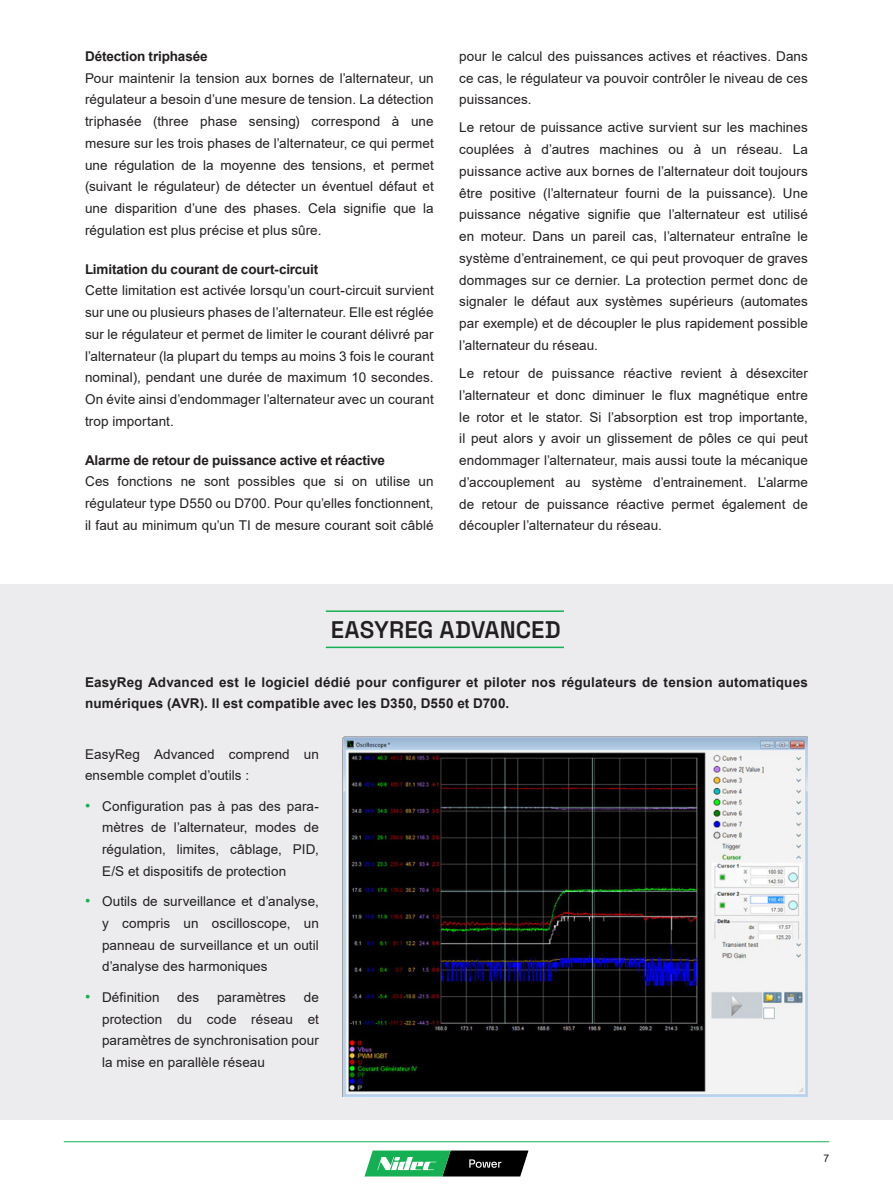
<style>
.page{position:relative;width:893px;height:1191px;background:#fff}
.page>*{position:absolute;margin:0;border:0;box-sizing:border-box;transform-origin:0 0}
.Sous-Titre{font:600 24px "Space Grotesk";color:#231f20}
.Corps_de_texte{font:13.5px/21.8px "Arial";letter-spacing:.005em;color:#231f20;text-align:justify}
.Corps_de_texte-2{font:700 13.5px/21px "Arial";letter-spacing:.01em;color:#231f20}
.Corps_de_texte-3{font:700 13.5px "Arial";letter-spacing:-.01em;color:#231f20}
.Corps_de_texte-4{font:700 13.5px "Arial";letter-spacing:-.015em;color:#231f20}
.t1{font:10.5px "Arial";color:#231f20}
.s1{font-size:15px;color:#15b053}
</style>
<div class="page">
<hr style="left:64px;top:1141px;width:765px;height:1px;background:#15b053">
<svg style="left:364px;top:1150px;width:164px;height:26px;background:#36704e"></svg>
<div style="left:0;top:584px;width:893px;height:535px;background:#ececee"></div>
<hr style="left:326px;top:610px;width:238px;height:2px;background:#15b053">
<hr style="left:326px;top:646px;width:238px;height:2px;background:#15b053">
<img style="left:343px;top:736px;width:465px;height:360px">
<p class="Corps_de_texte-3" style="left:85px;top:46px;width:124px">Détection triphasée</p>
<p class="Corps_de_texte" style="left:85px;top:67px;width:350px">Pour maintenir la tension aux bornes de l’alternateur, un régulateur a besoin d’une mesure de tension. La détection triphasée (three phase sensing) correspond à une mesure sur les trois phases de l’alternateur, ce qui permet une régulation de la moyenne des tensions, et permet (suivant le régulateur) de détecter un éventuel défaut et une disparition d’une des phases. Cela signifie que la régulation est plus précise et plus sûre.</p>
<p class="Corps_de_texte-4" style="left:85px;top:259px;width:235px">Limitation du courant de court-circuit</p>
<p class="Corps_de_texte" style="left:85px;top:280px;width:350px">Cette limitation est activée lorsqu’un court-circuit survient sur une ou plusieurs phases de l’alternateur. Elle est réglée sur le régulateur et permet de limiter le courant délivré par l’alternateur (la plupart du temps au moins 3 fois le courant nominal), pendant une durée de maximum 10 secondes.<br>On évite ainsi d’endommager l’alternateur avec un courant trop important.</p>
<p class="Corps_de_texte-3" style="left:85px;top:450px;width:302px">Alarme de retour de puissance active et réactive</p>
<p class="Corps_de_texte" style="left:85px;top:471px;width:350px">Ces fonctions ne sont possibles que si on utilise un régulateur type D550 ou D700. Pour qu’elles fonctionnent, il faut au minimum qu’un TI de mesure courant soit câblé</p>
<p class="Corps_de_texte" style="left:459px;top:45px;width:350px">pour le calcul des puissances actives et réactives. Dans ce cas, le régulateur va pouvoir contrôler le niveau de ces puissances.</p>
<p class="Corps_de_texte" style="left:459px;top:117px;width:350px">Le retour de puissance active survient sur les machines couplées à d’autres machines ou à un réseau. La puissance active aux bornes de l’alternateur doit toujours être positive (l’alternateur fourni de la puissance). Une puissance négative signifie que l’alternateur est utilisé en moteur. Dans un pareil cas, l’alternateur entraîne le système d’entrainement, ce qui peut provoquer de graves dommages sur ce dernier. La protection permet donc de signaler le défaut aux systèmes supérieurs (automates par exemple) et de découpler le plus rapidement possible l’alternateur du réseau.</p>
<p class="Corps_de_texte" style="left:459px;top:362px;width:350px">Le retour de puissance réactive revient à désexciter l’alternateur et donc diminuer le flux magnétique entre le rotor et le stator. Si l’absorption est trop importante, il peut alors y avoir un glissement de pôles ce qui peut endommager l’alternateur, mais aussi toute la mécanique d’accouplement au système d’entrainement. L’alarme de retour de puissance réactive permet également de découpler l’alternateur du réseau.</p>
<p class="Sous-Titre" style="left:331px;top:611px;width:231px">EASYREG ADVANCED</p>
<p class="Corps_de_texte-2" style="left:85px;top:672px;width:724px">EasyReg Advanced est le logiciel dédié pour configurer et piloter nos régulateurs de tension automatiques numériques (AVR). Il est compatible avec les D350, D550 et D700.</p>
<p class="Corps_de_texte" style="left:85px;top:743px;width:235px">EasyReg Advanced comprend un ensemble complet d’outils :</p>
<p class="Corps_de_texte" style="left:102px;top:795px;width:218px;text-indent:-17px"><span class="s1">•</span> Configuration pas à pas des para&shy;mètres de l’alternateur, modes de régulation, limites, câblage, PID, E/S et dispositifs de protection</p>
<p class="Corps_de_texte" style="left:102px;top:890px;width:218px;text-indent:-17px"><span class="s1">•</span> Outils de surveillance et d’analyse, y compris un oscilloscope, un panneau de surveillance et un outil d’analyse des harmoniques</p>
<p class="Corps_de_texte" style="left:85px;top:986px;width:76px"><span class="s1">•</span> Définition</p>
<p class="Corps_de_texte" style="left:177px;top:986px;width:23px">des</p>
<p class="Corps_de_texte" style="left:217px;top:986px;width:71px">paramètres</p>
<p class="Corps_de_texte" style="left:102px;top:986px;width:218px;text-indent:202px">de protection du code réseau et paramètres de synchronisation pour la mise en parallèle réseau</p>
<p class="t1" style="left:823px;top:1150px;width:7px">7</p>
</div>
